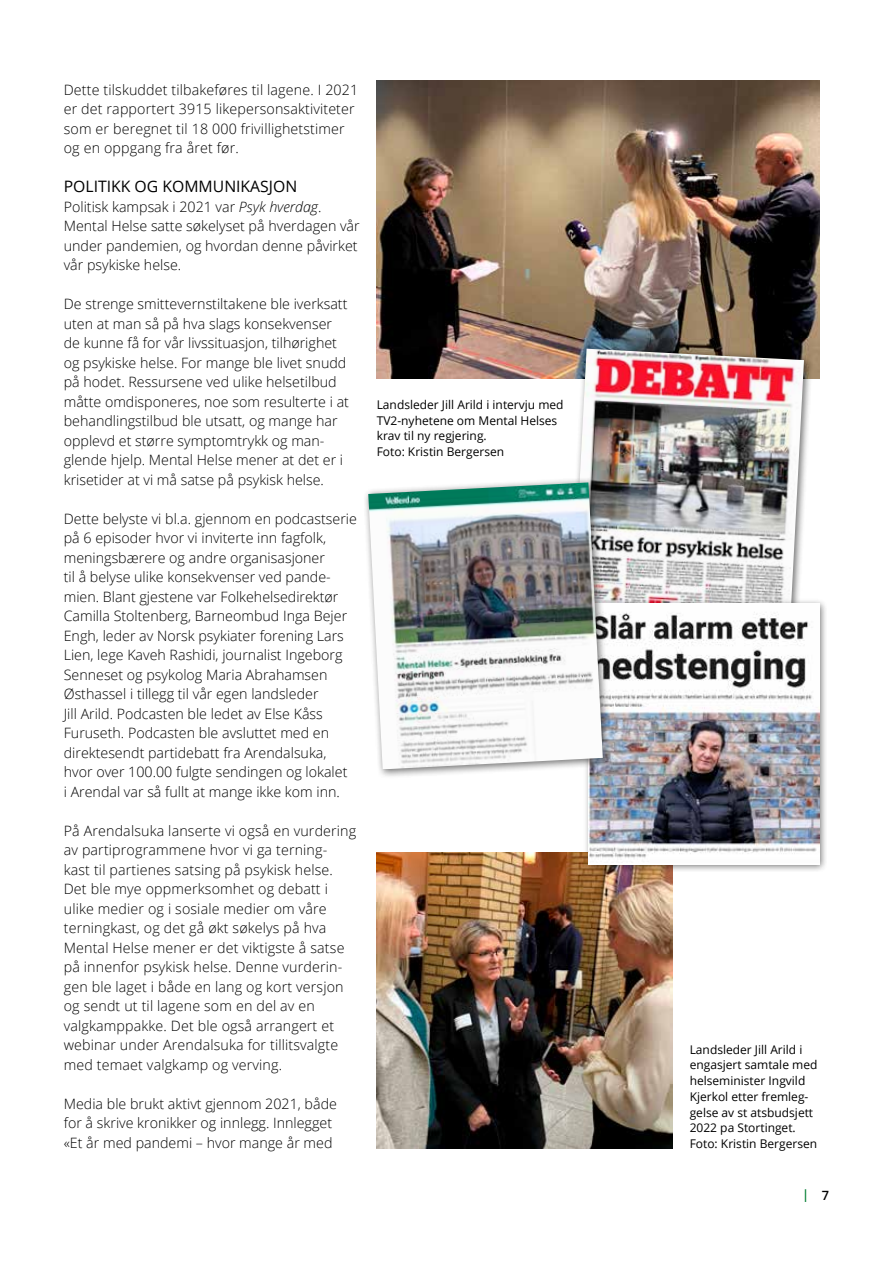
<style>
.page{position:relative;width:893px;height:1263px;background:#fff}
.page>*{position:absolute;margin:0;border:0;box-sizing:border-box;transform-origin:0 0}
.t1{font:15.75px "Open Sans";color:#000}
.t2{font:300 14.25px/19.5px "Open Sans";color:#000}
.t3{font:600 12.75px "Open Sans";color:#007e31}
.t4{font:12px/15.8px "Open Sans";color:#000}
.s1{font-style:italic}
.s2{color:#000}
</style>
<div class="page">
<img style="left:377px;top:81px;width:442px;height:297px">
<div style="left:568px;top:344px;width:245px;height:296px;background:#000;opacity:.55"></div>
<img style="left:572px;top:349px;width:232px;height:250px">
<img style="left:377px;top:852px;width:296px;height:296px">
<div style="left:584px;top:599px;width:244px;height:274px;background:#000;opacity:.55"></div>
<img style="left:589px;top:604px;width:230px;height:260px">
<div style="left:363px;top:477px;width:249px;height:301px;background:#000;opacity:.55"></div>
<img style="left:368px;top:482px;width:235px;height:287px">
<p class="t2" style="left:64px;top:79px;width:296px">Dette tilskuddet tilbakeføres til lagene. I 2021 er det rapportert 3915 likepersonsaktiviteter som er beregnet til 18 000 frivillighetstimer og en oppgang fra året før.</p>
<p class="t1" style="left:64px;top:176px;width:235px">POLITIKK OG KOMMUNIKASJON</p>
<p class="t2" style="left:64px;top:196px;width:297px">Politisk kampsak i 2021 var <span class="s1">Psyk hverdag</span>.<br>Mental Helse satte søkelyset på hverdagen vår under pandemien, og hvordan denne påvirket vår psykiske helse.</p>
<p class="t2" style="left:64px;top:294px;width:287px">De strenge smittevernstiltakene ble iverksatt uten at man så på hva slags konsekvenser de kunne få for vår livssituasjon, tilhørighet og psykiske helse. For mange ble livet snudd på hodet. Ressursene ved ulike helsetilbud måtte omdisponeres, noe som resulterte i at behandlingstilbud ble utsatt, og mange har opplevd et større symptomtrykk og man&shy;glende hjelp. Mental Helse mener at det er i krisetider at vi må satse på psykisk helse.</p>
<p class="t2" style="left:64px;top:508px;width:295px">Dette belyste vi bl.a. gjennom en podcastserie på 6 episoder hvor vi inviterte inn fagfolk, meningsbærere og andre organisasjoner<br>til å belyse ulike konsekvenser ved pande&shy;mien. Blant gjestene var Folkehelsedirektør Camilla Stoltenberg, Barneombud Inga Bejer Engh, leder av Norsk psykiater forening Lars Lien, lege Kaveh Rashidi, journalist Ingeborg Senneset og psykolog Maria Abrahamsen Østhassel i tillegg til vår egen landsleder<br>Jill Arild. Podcasten ble ledet av Else Kåss Furuseth. Podcasten ble avsluttet med en direktesendt partidebatt fra Arendalsuka, hvor over 100.00 fulgte sendingen og lokalet<br>i Arendal var så fullt at mange ikke kom inn.</p>
<p class="t2" style="left:64px;top:820px;width:294px">På Arendalsuka lanserte vi også en vurdering av partiprogrammene hvor vi ga terning&shy;kast til partienes satsing på psykisk helse.<br>Det ble mye oppmerksomhet og debatt i ulike medier og i sosiale medier om våre terningkast, og det gå økt søkelys på hva Mental Helse mener er det viktigste å satse på innenfor psykisk helse. Denne vurderin&shy;gen ble laget i både en lang og kort versjon og sendt ut til lagene som en del av en valgkamppakke. Det ble også arrangert et webinar under Arendalsuka for tillitsvalgte med temaet valgkamp og verving.</p>
<p class="t2" style="left:64px;top:1093px;width:275px">Media ble brukt aktivt gjennom 2021, både for å skrive kronikker og innlegg. Innlegget «Et år med pandemi – hvor mange år med</p>
<p class="t4" style="left:377px;top:396px;width:188px">Landsleder Jill Arild i intervju med<br>TV2-nyhetene om Mental Helses krav til ny regjering.<br>Foto: Kristin Bergersen</p>
<p class="t4" style="left:690px;top:1041px;width:129px">Landsleder Jill Arild i engasjert samtale med helseminister Ingvild<br>Kjerkol etter fremleg&shy;gelse av st atsbudsjett<br>2022 pa Stortinget.<br>Foto: Kristin Bergersen</p>
<p class="t3" style="left:802px;top:1185px;width:29px">| <span class="s2">7</span></p>
</div>
